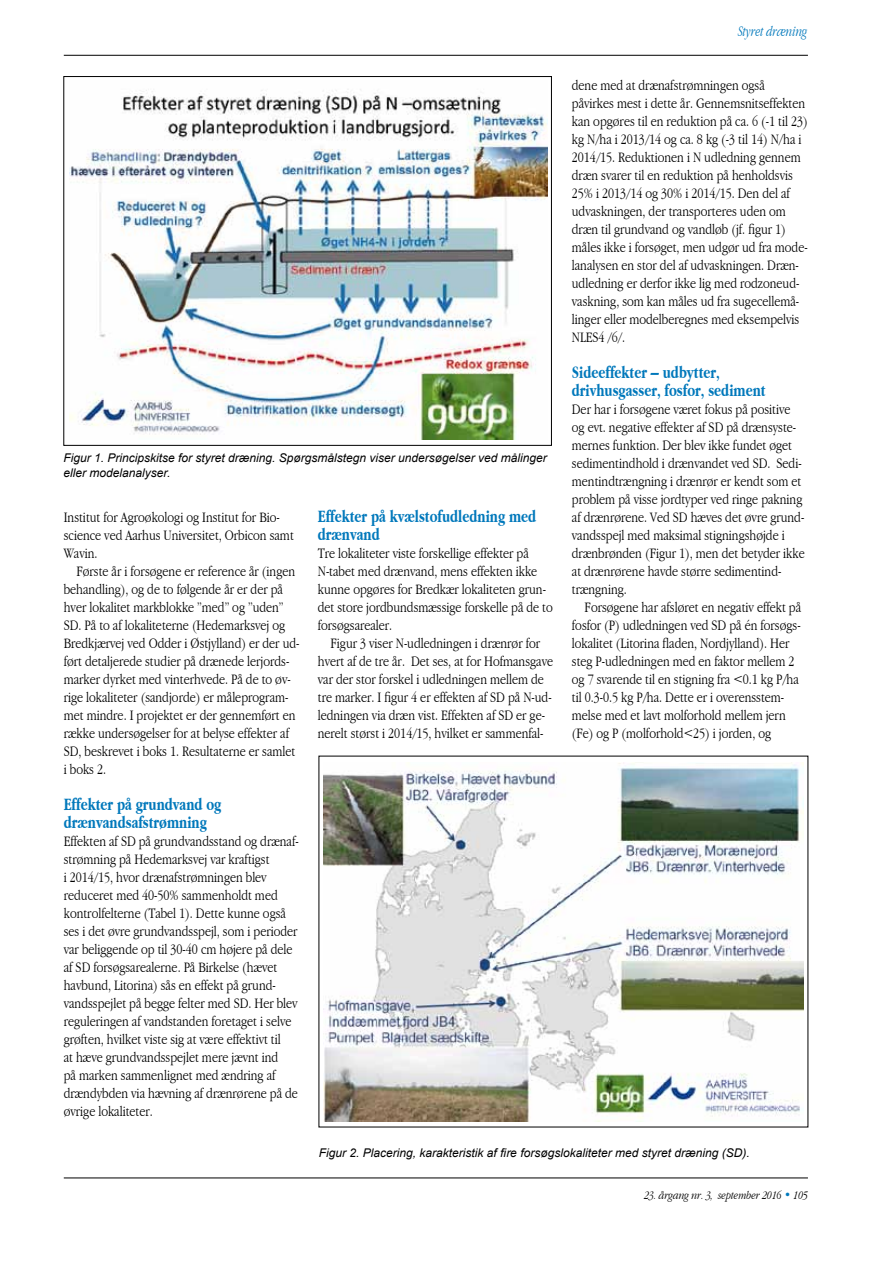
<style>
.page{position:relative;width:893px;height:1263px;background:#fff}
.page>*{position:absolute;margin:0;border:0;box-sizing:border-box;transform-origin:0 0}
.t1{font:700 condensed 18px/18px "Garamond";color:#0078bb;scale:.9 1}
.t2{font:300 condensed 15px/18px "Garamond";color:#000}
.t3{font:italic 300 condensed 15px "Garamond";color:#0078bb;scale:.9 1}
.t4{font:italic 12px/15px "Arial";color:#000}
.t5{font:italic 300 condensed 12px "Garamond";color:#000}
.s1{color:#0079bc}
</style>
<div class="page">
<hr style="left:64px;top:1177px;width:744px;height:1px;background:#000">
<svg style="left:638px;top:1177px;width:170px;height:2px"></svg>
<hr style="left:64px;top:55px;width:744px;height:1px;background:#000">
<img style="left:69px;top:89px;width:479px;height:350px">
<img style="left:324px;top:762px;width:479px;height:359px">
<p class="t4" style="left:63px;top:450px;width:485px">Figur 1. Principskitse for styret dræning. Spørgsmålstegn viser undersøgelser ved målinger eller modelanalyser.</p>
<p class="t2" style="left:64px;top:508px;width:232px">Institut for Agroøkologi og Institut for Bio&shy;science ved Aarhus Universitet, Orbicon samt<br>Wavin.</p>
<p class="t2" style="left:64px;top:562px;width:237px;text-indent:13px">Første år i forsøgene er reference år (ingen behandling), og de to følgende år er der på hver lokalitet markblokke ”med” og ”uden” SD. På to af lokaliteterne (Hedemarksvej og Bredkjærvej ved Odder i Østjylland) er der ud&shy;ført detaljerede studier på drænede lerjords&shy;marker dyrket med vinterhvede. På de to øv&shy;rige lokaliteter (sandjorde) er måleprogram&shy;met mindre. I projektet er der gennemført en række undersøgelser for at belyse effekter af SD, beskrevet i boks 1. Resultaterne er samlet i boks 2.</p>
<p class="t1" style="left:64px;top:795px;width:177px">Effekter på grundvand og drænvandsafstrømning</p>
<p class="t2" style="left:64px;top:832px;width:236px">Effekten af SD på grundvandsstand og drænaf&shy;strømning på Hedemarksvej var kraftigst<br>i 2014/15, hvor drænafstrømningen blev reduceret med 40-50% sammenholdt med kontrolfelterne (Tabel 1). Dette kunne også ses i det øvre grundvandsspejl, som i perioder var beliggende op til 30-40 cm højere på dele af SD forsøgsarealerne. På Birkelse (hævet havbund, Litorina) sås en effekt på grund&shy;vandsspejlet på begge felter med SD. Her blev reguleringen af vandstanden foretaget i selve grøften, hvilket viste sig at være effektivt til<br>at hæve grundvandsspejlet mere jævnt ind<br>på marken sammenlignet med ændring af drændybden via hævning af drænrørene på de øvrige lokaliteter.</p>
<p class="t1" style="left:318px;top:507px;width:244px">Effekter på kvælstofudledning med drænvand</p>
<p class="t2" style="left:318px;top:544px;width:236px">Tre lokaliteter viste forskellige effekter på N-tabet med drænvand, mens effekten ikke kunne opgøres for Bredkær lokaliteten grun&shy;det store jordbundsmæssige forskelle på de to forsøgsarealer.</p>
<p class="t2" style="left:318px;top:634px;width:237px;text-indent:13px">Figur 3 viser N-udledningen i drænrør for hvert af de tre år. Det ses, at for Hofmansgave var der stor forskel i udledningen mellem de tre marker. I figur 4 er effekten af SD på N-ud&shy;ledningen via dræn vist. Effekten af SD er ge&shy;nerelt størst i 2014/15, hvilket er sammenfal-</p>
<p class="t3" style="left:738px;top:23px;width:78px">Styret dræning</p>
<p class="t2" style="left:572px;top:76px;width:237px">dene med at drænafstrømningen også påvirkes mest i dette år. Gennemsnitseffekten kan opgøres til en reduktion på ca. 6 (-1 til 23) kg N/ha i 2013/14 og ca. 8 kg (-3 til 14) N/ha i 2014/15. Reduktionen i N udledning gennem dræn svarer til en reduktion på henholdsvis 25% i 2013/14 og 30% i 2014/15. Den del af udvaskningen, der transporteres uden om dræn til grundvand og vandløb (jf. figur 1) måles ikke i forsøget, men udgør ud fra mode&shy;lanalysen en stor del af udvaskningen. Dræn&shy;udledning er derfor ikke lig med rodzoneud&shy;vaskning, som kan måles ud fra sugecellemå&shy;linger eller modelberegnes med eksempelvis NLES4 /6/.</p>
<p class="t1" style="left:572px;top:363px;width:217px">Sideeffekter – udbytter, drivhusgasser, fosfor, sediment</p>
<p class="t2" style="left:572px;top:400px;width:234px">Der har i forsøgene været fokus på positive og evt. negative effekter af SD på drænsyste&shy;mernes funktion. Der blev ikke fundet øget sedimentindhold i drænvandet ved SD. Sedi&shy;mentindtrængning i drænrør er kendt som et problem på visse jordtyper ved ringe pakning af drænrørene. Ved SD hæves det øvre grund&shy;vandsspejl med maksimal stigningshøjde i drænbrønden (Figur 1), men det betyder ikke at drænrørene havde større sedimentind&shy;trængning.</p>
<p class="t2" style="left:572px;top:598px;width:231px;text-indent:13px">Forsøgene har afsløret en negativ effekt på fosfor (P) udledningen ved SD på én forsøgs&shy;lokalitet (Litorina fladen, Nordjylland). Her steg P-udledningen med en faktor mellem 2 og 7 svarende til en stigning fra &lt;0.1 kg P/ha til 0.3-0.5 kg P/ha. Dette er i overensstem&shy;melse med et lavt molforhold mellem jern (Fe) og P (molforhold&lt;25) i jorden, og</p>
<p class="t4" style="left:319px;top:1145px;width:432px">Figur 2. Placering, karakteristik af fire forsøgslokaliteter med styret dræning (SD).</p>
<p class="t5" style="left:644px;top:1189px;width:165px">23. årgang nr. 3, september 2016 <span class="s1">•</span> 105</p>
</div>
